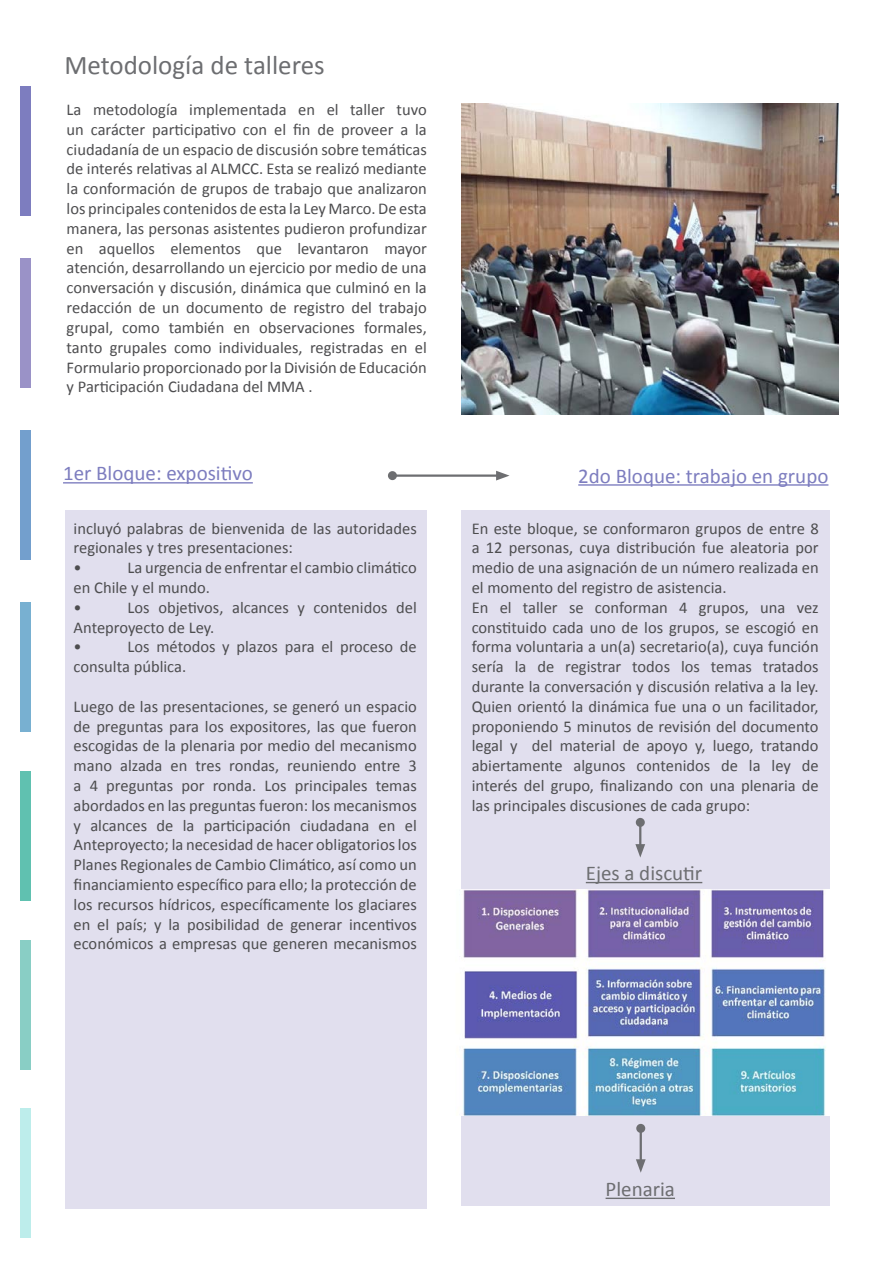
<style>
.page{position:relative;width:893px;height:1263px;background:#fff}
.page>*{position:absolute;margin:0;border:0;box-sizing:border-box;transform-origin:0 0}
.t1{font:27px "Calibri";color:#6d6e71}
.t2{font:21px "Calibri";color:#7d7dbf}
.t3{font:21px "Calibri";color:#6d6e71}
.t4{font:16.5px/19.8px "Calibri";color:#4d4d4f}
</style>
<div class="page">
<div style="left:21px;top:771px;width:10px;height:129px;background:#60c1b0"></div>
<div style="left:20px;top:940px;width:11px;height:129px;background:#89cec5"></div>
<div style="left:20px;top:1108px;width:11px;height:129px;background:#bdedeb"></div>
<div style="left:20px;top:603px;width:11px;height:129px;background:#78b0d1"></div>
<div style="left:20px;top:431px;width:11px;height:129px;background:#739fcd"></div>
<div style="left:20px;top:258px;width:11px;height:129px;background:#9a92c7"></div>
<div style="left:20px;top:86px;width:11px;height:129px;background:#7d7dbf"></div>
<div style="left:65px;top:510px;width:362px;height:699px;background:#e1dfee"></div>
<div style="left:461px;top:510px;width:369px;height:695px;background:#e1dfee"></div>
<hr style="left:578px;top:484px;width:250px;height:2px;background:#7d7dbf">
<hr style="left:586px;top:882px;width:116px;height:1px;background:#6d6e71">
<hr style="left:606px;top:1198px;width:69px;height:1px;background:#6d6e71">
<hr style="left:63px;top:482px;width:190px;height:1px;background:#7d7dbf">
<hr style="left:392px;top:474px;width:108px;height:3px;background:#6d6e71">
<div style="left:388px;top:471px;width:9px;height:9px;background:#6d6e71;border-radius:50%"></div>
<svg style="left:496px;top:471px;width:14px;height:9px"></svg>
<hr style="left:639px;top:822px;width:2px;height:26px;background:#6d6e71">
<div style="left:636px;top:818px;width:9px;height:9px;background:#6d6e71;border-radius:50%"></div>
<svg style="left:635px;top:844px;width:10px;height:13px"></svg>
<hr style="left:640px;top:1128px;width:2px;height:35px;background:#6d6e71">
<div style="left:636px;top:1124px;width:9px;height:9px;background:#6d6e71;border-radius:50%"></div>
<svg style="left:636px;top:1159px;width:10px;height:14px"></svg>
<img style="left:461px;top:889px;width:369px;height:226px">
<img style="left:461px;top:103px;width:378px;height:311px">
<h1 class="t1" style="left:64px;top:47px;width:262px">Metodología de talleres</h1>
<p class="t4" style="left:93px;top:99px;width:86px">metodología</p>
<p class="t4" style="left:189px;top:99px;width:99px">implementada</p>
<p class="t4" style="left:327px;top:99px;width:13px">el</p>
<p class="t4" style="left:350px;top:99px;width:36px">taller</p>
<p class="t4" style="left:67px;top:99px;width:16px">La</p>
<p class="t4" style="left:67px;top:119px;width:362px">un carácter participativo con el fin de proveer a la</p>
<p class="t4" style="left:67px;top:139px;width:362px">ciudadanía de un espacio de discusión sobre temáticas</p>
<p class="t4" style="left:67px;top:159px;width:362px">de interés relativas al ALMCC. Esta se realizó mediante</p>
<p class="t4" style="left:67px;top:178px;width:362px">la conformación de grupos de trabajo que analizaron</p>
<p class="t4" style="left:67px;top:198px;width:362px">losprincipalescontenidosdeestalaLeyMarco.Deesta</p>
<p class="t4" style="left:67px;top:218px;width:362px">manera, las personas asistentes pudieron profundizar</p>
<p class="t4" style="left:384px;top:238px;width:44px">mayor</p>
<p class="t4" style="left:397px;top:99px;width:32px">tuvo</p>
<p class="t4" style="left:298px;top:99px;width:18px">en</p>
<p class="t4" style="left:99px;top:238px;width:58px">aquellos</p>
<p class="t4" style="left:170px;top:238px;width:72px">elementos</p>
<p class="t4" style="left:297px;top:238px;width:73px">levantaron</p>
<p class="t4" style="left:67px;top:238px;width:18px">en</p>
<p class="t4" style="left:67px;top:258px;width:362px">atención, desarrollando un ejercicio por medio de una</p>
<p class="t4" style="left:67px;top:277px;width:362px">conversación y discusión, dinámica que culminó en la</p>
<p class="t4" style="left:67px;top:297px;width:362px">redacción de un documento de registro del trabajo</p>
<p class="t4" style="left:364px;top:317px;width:64px">formales,</p>
<p class="t4" style="left:256px;top:238px;width:27px">que</p>
<p class="t4" style="left:169px;top:317px;width:57px">también</p>
<p class="t4" style="left:67px;top:317px;width:362px">grupal,<br>tanto grupales como individuales, registradas en el FormularioproporcionadoporlaDivisióndeEducación y Participación Ciudadana del MMA .</p>
<p class="t4" style="left:259px;top:317px;width:97px">observaciones</p>
<p class="t4" style="left:122px;top:317px;width:39px">como</p>
<p class="t4" style="left:233px;top:317px;width:18px">en</p>
<p class="t2" style="left:63px;top:459px;width:191px">1er Bloque: expositivo</p>
<p class="t4" style="left:74px;top:518px;width:345px">incluyó palabras de bienvenida de las autoridades regionales y tres presentaciones:</p>
<p class="t4" style="left:128px;top:557px;width:291px">La urgencia de enfrentar el cambio climático</p>
<p class="t4" style="left:74px;top:557px;width:138px">•<br>en Chile y el mundo.</p>
<p class="t4" style="left:158px;top:597px;width:67px">objetivos,</p>
<p class="t4" style="left:232px;top:597px;width:58px">alcances</p>
<p class="t4" style="left:396px;top:597px;width:22px">del</p>
<p class="t4" style="left:314px;top:597px;width:75px">contenidos</p>
<p class="t4" style="left:128px;top:597px;width:24px">Los</p>
<p class="t4" style="left:74px;top:597px;width:10px">•</p>
<p class="t4" style="left:74px;top:617px;width:142px">Anteproyecto de Ley.</p>
<p class="t4" style="left:128px;top:637px;width:291px">Los métodos y plazos para el proceso de</p>
<p class="t4" style="left:298px;top:597px;width:9px">y</p>
<p class="t4" style="left:74px;top:637px;width:114px">•<br>consulta pública.</p>
<p class="t4" style="left:74px;top:696px;width:345px;text-align:right">Luego de las presentaciones, se generó un espacio de preguntas para los expositores, las que fueron escogidas de la plenaria por medio del mecanismo 3</p>
<p class="t4" style="left:120px;top:755px;width:44px">alzada</p>
<p class="t4" style="left:229px;top:755px;width:51px">rondas,</p>
<p class="t4" style="left:287px;top:755px;width:71px">reuniendo</p>
<p class="t4" style="left:195px;top:755px;width:27px">tres</p>
<p class="t4" style="left:364px;top:755px;width:38px">entre</p>
<p class="t4" style="left:74px;top:755px;width:40px">mano</p>
<p class="t4" style="left:171px;top:755px;width:18px">en</p>
<p class="t4" style="left:295px;top:775px;width:74px">principales</p>
<p class="t4" style="left:213px;top:775px;width:45px">ronda.</p>
<p class="t4" style="left:74px;top:775px;width:26px">4a</p>
<p class="t4" style="left:74px;top:795px;width:345px">abordados en las preguntas fueron: los mecanismos</p>
<p class="t4" style="left:405px;top:815px;width:13px">el</p>
<p class="t4" style="left:265px;top:775px;width:24px">Los</p>
<p class="t4" style="left:106px;top:775px;width:69px">preguntas</p>
<p class="t4" style="left:376px;top:775px;width:43px">temas</p>
<p class="t4" style="left:181px;top:775px;width:25px">por</p>
<p class="t4" style="left:204px;top:815px;width:88px">participación</p>
<p class="t4" style="left:90px;top:815px;width:58px">alcances</p>
<p class="t4" style="left:183px;top:815px;width:13px">la</p>
<p class="t4" style="left:156px;top:815px;width:18px">de</p>
<p class="t4" style="left:300px;top:815px;width:71px">ciudadana</p>
<p class="t4" style="left:379px;top:815px;width:18px">en</p>
<p class="t4" style="left:74px;top:815px;width:345px">y<br>Anteproyecto; la necesidad de hacer obligatorios los Planes Regionales de Cambio Climático, así como un financiamiento específico para ello; la protección de los recursos hídricos, específicamente los glaciares en el país; y la posibilidad de generar incentivos económicos a empresas que generen mecanismos</p>
<p class="t2" style="left:578px;top:461px;width:252px">2do Bloque: trabajo en grupo</p>
<p class="t4" style="left:472px;top:518px;width:348px">En este bloque, se conformaron grupos de entre 8</p>
<p class="t4" style="left:472px;top:538px;width:348px">a 12 personas, cuya distribución fue aleatoria por</p>
<p class="t4" style="left:472px;top:557px;width:348px">medio de una asignación de un número realizada en</p>
<p class="t4" style="left:472px;top:577px;width:256px">el momento del registro de asistencia.</p>
<p class="t4" style="left:797px;top:597px;width:23px">vez</p>
<p class="t4" style="left:595px;top:597px;width:75px">conforman</p>
<p class="t4" style="left:500px;top:597px;width:13px">el</p>
<p class="t4" style="left:523px;top:597px;width:36px">taller</p>
<p class="t4" style="left:679px;top:597px;width:10px">4</p>
<p class="t4" style="left:472px;top:597px;width:18px">En</p>
<p class="t4" style="left:472px;top:617px;width:348px">constituido cada uno de los grupos, se escogió en</p>
<p class="t4" style="left:472px;top:637px;width:348px">forma voluntaria a un a( ) secretario , )a( cuya función</p>
<p class="t4" style="left:763px;top:656px;width:57px">tratados</p>
<p class="t4" style="left:569px;top:597px;width:16px">se</p>
<p class="t4" style="left:699px;top:597px;width:52px">grupos,</p>
<p class="t4" style="left:760px;top:597px;width:27px">una</p>
<p class="t4" style="left:472px;top:656px;width:34px">sería</p>
<p class="t4" style="left:472px;top:676px;width:348px">durante la conversación y discusión relativa laa ley.</p>
<p class="t4" style="left:472px;top:696px;width:348px">Quien orientó la dinámica fue una o un facilitador,</p>
<p class="t4" style="left:472px;top:716px;width:348px">proponiendo 5 minutos de revisión del documento</p>
<p class="t4" style="left:532px;top:736px;width:288px">del material de apoyo ,y luego, tratando</p>
<p class="t4" style="left:515px;top:656px;width:13px">la</p>
<p class="t4" style="left:681px;top:656px;width:20px">los</p>
<p class="t4" style="left:537px;top:656px;width:18px">de</p>
<p class="t4" style="left:632px;top:656px;width:39px">todos</p>
<p class="t4" style="left:565px;top:656px;width:58px">registrar</p>
<p class="t4" style="left:711px;top:656px;width:43px">temas</p>
<p class="t4" style="left:472px;top:736px;width:47px">legal y</p>
<p class="t4" style="left:472px;top:755px;width:348px">abiertamente<br>interés del grupo, finalizando con una plenaria de las principales discusiones de cada grupo:</p>
<p class="t4" style="left:574px;top:755px;width:53px">algunos</p>
<p class="t4" style="left:749px;top:755px;width:13px">la</p>
<p class="t4" style="left:771px;top:755px;width:21px">ley</p>
<p class="t4" style="left:636px;top:755px;width:75px">contenidos</p>
<p class="t4" style="left:721px;top:755px;width:18px">de</p>
<p class="t4" style="left:802px;top:755px;width:18px">de</p>
<p class="t3" style="left:586px;top:859px;width:118px">Ejes a discutir</p>
<p class="t3" style="left:606px;top:1174px;width:71px">Plenaria</p>
</div>
